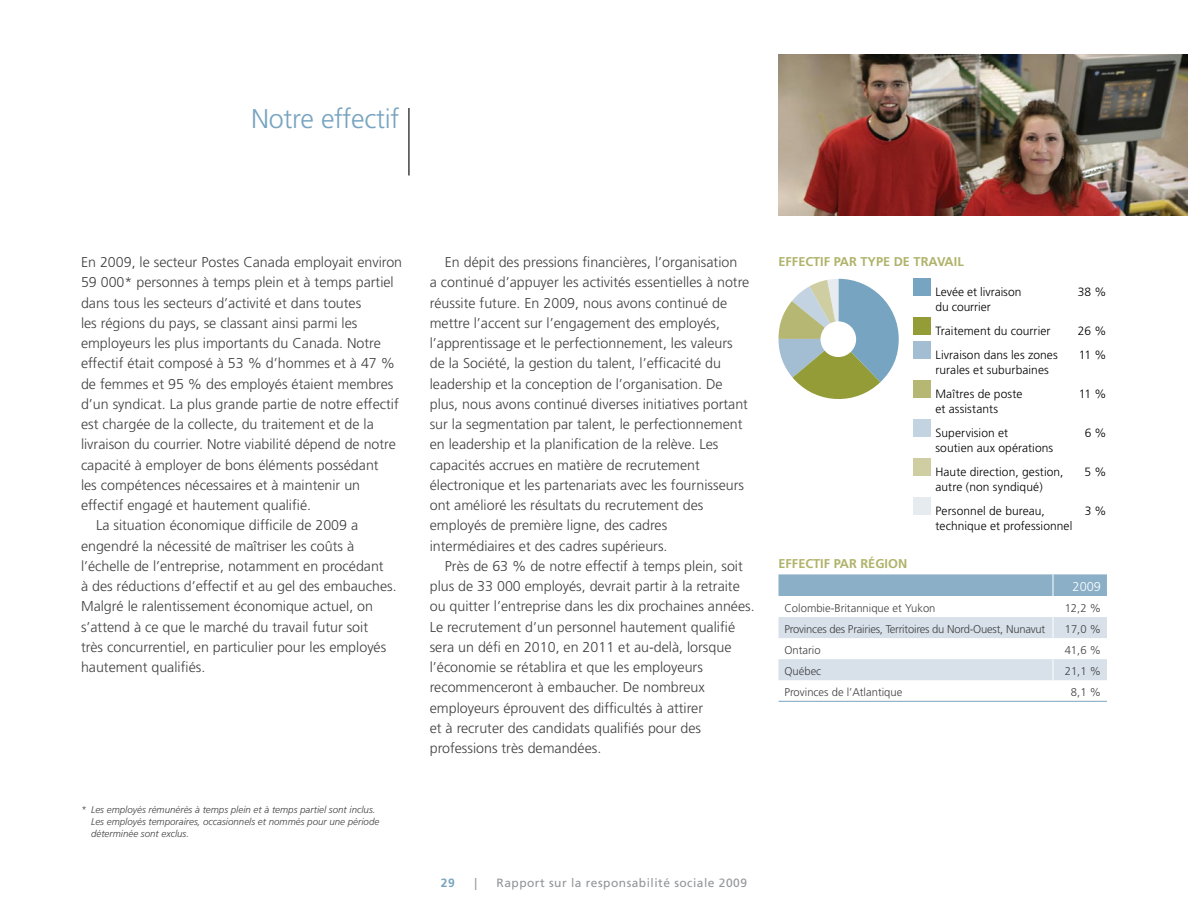
<style>
.page{position:relative;width:1188px;height:918px;background:#fff}
.page>*{position:absolute;margin:0;border:0;box-sizing:border-box;transform-origin:0 0}
.t1{font:300 27px "Frutiger";letter-spacing:-.01em;color:#77a4c0}
.t2{font:300 14.25px/20.2px "Frutiger";color:#414142}
.t3{font:700 12.75px "Frutiger";color:#b0b36a}
.t4{font:300 12.75px "Frutiger";color:#fff}
.t5{font:300 12px/24px "Frutiger";letter-spacing:.005em;color:#000}
.t6{font:12px "Frutiger";letter-spacing:.04em;color:#939598}
.t7{font:700 12px "Frutiger";color:#77a4c0}
.t8{font:300 11.25px "Frutiger";color:#414142}
.t9{font:300 11.25px "Frutiger";letter-spacing:-.02em;color:#414142}
.t10{font:italic 300 9.75px/12px "Frutiger";color:#414142}
</style>
<div class="page">
<hr style="left:408px;top:108px;width:2px;height:68px;background:#000">
<img style="left:778px;top:54px;width:410px;height:162px">
<svg style="left:778px;top:279px;width:121px;height:120px"></svg>
<div style="left:913px;top:341px;width:17px;height:18px;background:#a3bed2"></div>
<div style="left:913px;top:380px;width:17px;height:18px;background:#b5b773"></div>
<div style="left:913px;top:419px;width:17px;height:17px;background:#c4d3e1"></div>
<div style="left:913px;top:458px;width:17px;height:17px;background:#cecea2"></div>
<div style="left:913px;top:497px;width:17px;height:17px;background:#e6ebf0"></div>
<div style="left:821px;top:321px;width:35px;height:36px;background:#fff;border-radius:50%"></div>
<div style="left:913px;top:317px;width:17px;height:18px;background:#949c37"></div>
<div style="left:913px;top:279px;width:17px;height:17px;background:#77a4c0"></div>
<hr style="left:1053px;top:701px;width:54px;height:1px;background:#77a4c0">
<hr style="left:778px;top:701px;width:275px;height:1px;background:#77a4c0">
<svg style="left:778px;top:574px;width:329px;height:127px"></svg>
<h1 class="t1" style="left:251px;top:104px;width:150px">Notre effectif</h1>
<p class="t2" style="left:81px;top:252px;width:323px">En 2009, le secteur Postes Canada employait environ</p>
<p class="t2" style="left:81px;top:273px;width:314px">59 000* personnes à temps plein et à temps partiel</p>
<p class="t2" style="left:81px;top:293px;width:282px">dans tous les secteurs d’activité et dans toutes</p>
<p class="t2" style="left:81px;top:313px;width:278px">les régions du pays, se classant ainsi parmi les</p>
<p class="t2" style="left:81px;top:333px;width:301px">employeurs les plus importants du Canada. Notre</p>
<p class="t2" style="left:81px;top:354px;width:316px">effectif était composé à 53 % d’hommes et à 47 %</p>
<p class="t2" style="left:81px;top:374px;width:314px">de femmes et 95 % des employés étaient membres</p>
<p class="t2" style="left:81px;top:394px;width:319px">d’un syndicat. La plus grande partie de notre effectif</p>
<p class="t2" style="left:81px;top:414px;width:294px">est chargée de la collecte, du traitement et de la</p>
<p class="t2" style="left:81px;top:435px;width:316px">livraison du courrier. Notre viabilité dépend de notre</p>
<p class="t2" style="left:81px;top:455px;width:299px">capacité à employer de bons éléments possédant</p>
<p class="t2" style="left:81px;top:475px;width:281px">les compétences nécessaires et à maintenir un</p>
<p class="t2" style="left:81px;top:495px;width:232px">effectif engagé et hautement qualifié.</p>
<p class="t2" style="left:96px;top:516px;width:264px">La situation économique difficile de 2009 a</p>
<p class="t2" style="left:81px;top:536px;width:275px">engendré la nécessité de maîtriser les coûts à</p>
<p class="t2" style="left:81px;top:556px;width:304px">l’échelle de l’entreprise, notamment en procédant</p>
<p class="t2" style="left:81px;top:576px;width:317px">à des réductions d’effectif et au gel des embauches.</p>
<p class="t2" style="left:81px;top:597px;width:294px">Malgré le ralentissement économique actuel, on</p>
<p class="t2" style="left:81px;top:617px;width:289px">s’attend à ce que le marché du travail futur soit</p>
<p class="t2" style="left:81px;top:637px;width:307px">très concurrentiel, en particulier pour les employés</p>
<p class="t2" style="left:81px;top:657px;width:126px">hautement qualifiés.</p>
<p class="t10" style="left:91px;top:804px;width:290px;text-indent:-10px">* Les employés rémunérés à temps plein et à temps partiel sont inclus.<br>Les employés temporaires, occasionnels et nommés pour une période déterminée sont exclus.</p>
<p class="t2" style="left:430px;top:252px;width:321px;text-indent:15px">En dépit des pressions financières, l’organisation<br>a continué d’appuyer les activités essentielles à notre réussite future. En 2009, nous avons continué de mettre l’accent sur l’engagement des employés, l’apprentissage et le perfectionnement, les valeurs de la Société, la gestion du talent, l’efficacité du leadership et la conception de l’organisation. De plus, nous avons continué diverses initiatives portant sur la segmentation par talent, le perfectionnement en leadership et la planification de la relève. Les capacités accrues en matière de recrutement électronique et les partenariats avec les fournisseurs ont amélioré les résultats du recrutement des employés de première ligne, des cadres intermédiaires et des cadres supérieurs.</p>
<p class="t2" style="left:430px;top:556px;width:326px;text-indent:15px">Près de 63 % de notre effectif à temps plein, soit plus de 33 000 employés, devrait partir à la retraite ou quitter l’entreprise dans les dix prochaines années.<br>Le recrutement d’un personnel hautement qualifié sera un défi en 2010, en 2011 et au-delà, lorsque l’économie se rétablira et que les employeurs recommenceront à embaucher. De nombreux employeurs éprouvent des difficultés à attirer<br>et à recruter des candidats qualifiés pour des professions très demandées.</p>
<p class="t3" style="left:778px;top:254px;width:15px">EFFEC</p>
<p class="t3" style="left:813px;top:254px;width:29px">TIF PAR</p>
<p class="t3" style="left:860px;top:254px;width:102px">TYPE DE TRAVAIL</p>
<p class="t5" style="left:935px;top:280px;width:87px">Levée et livraison</p>
<p class="t5" style="left:1078px;top:280px;width:30px">38 %</p>
<p class="t5" style="left:935px;top:295px;width:117px">du courrier<br>Traitement du courrier</p>
<p class="t5" style="left:1078px;top:319px;width:30px">26 %</p>
<p class="t5" style="left:935px;top:343px;width:124px">Livraison dans les zones</p>
<p class="t5" style="left:1079px;top:343px;width:29px">11 %</p>
<p class="t5" style="left:935px;top:358px;width:115px">rurales et suburbaines<br>Maîtres de poste</p>
<p class="t5" style="left:1079px;top:382px;width:29px">11 %</p>
<p class="t3" style="left:778px;top:556px;width:15px">EFFEC</p>
<p class="t3" style="left:813px;top:556px;width:29px">TIF PAR</p>
<p class="t3" style="left:860px;top:556px;width:9px">RÉG</p>
<p class="t3" style="left:885px;top:556px;width:24px">ION</p>
<p class="t5" style="left:935px;top:397px;width:74px">et assistants<br>Supervision et</p>
<p class="t5" style="left:935px;top:436px;width:130px">soutien aux opérations<br>Haute direction, gestion,</p>
<p class="t5" style="left:935px;top:475px;width:111px">autre (non syndiqué)<br>Personnel de bureau,</p>
<p class="t5" style="left:935px;top:514px;width:138px">technique et professionnel</p>
<p class="t5" style="left:1085px;top:421px;width:23px">6 %</p>
<p class="t5" style="left:1084px;top:460px;width:24px">5 %</p>
<p class="t5" style="left:1085px;top:499px;width:23px">3 %</p>
<p class="t4" style="left:1073px;top:579px;width:30px">2009</p>
<p class="t8" style="left:784px;top:601px;width:153px">Colombie-Britannique et Yukon</p>
<p class="t8" style="left:1065px;top:601px;width:38px">12,2 %</p>
<p class="t9" style="left:784px;top:622px;width:262px">Provinces des Prairies, Territoires du Nord-Ouest, Nunavut</p>
<p class="t8" style="left:1065px;top:622px;width:38px">17,0 %</p>
<p class="t8" style="left:784px;top:644px;width:38px">Ontario</p>
<p class="t8" style="left:1065px;top:644px;width:38px">41,6 %</p>
<p class="t8" style="left:784px;top:665px;width:38px">Québec</p>
<p class="t8" style="left:1065px;top:665px;width:38px">21,1 %</p>
<p class="t8" style="left:784px;top:686px;width:119px">Provinces de l’Atlantique</p>
<p class="t8" style="left:1071px;top:686px;width:32px">8,1 %</p>
<p class="t7" style="left:441px;top:875px;width:15px">29</p>
<p class="t6" style="left:474px;top:875px;width:4px">|</p>
<p class="t6" style="left:497px;top:875px;width:252px">Rapport sur la responsabilité sociale 2009</p>
</div>
